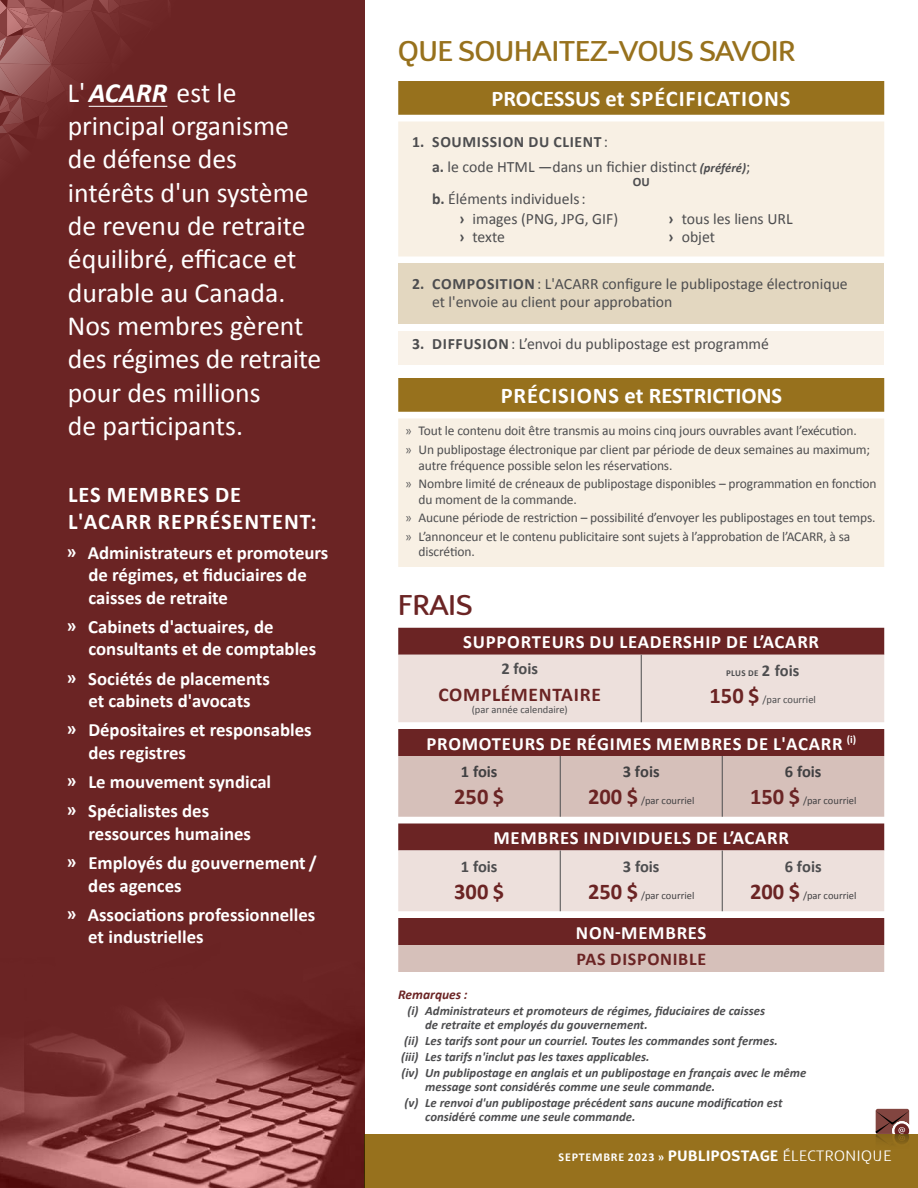
<style>
.page{position:relative;width:918px;height:1188px;background:#fff}
.page>*{position:absolute;margin:0;border:0;box-sizing:border-box;transform-origin:0 0}
.t1{font:500 28.5px "D Sari";color:#97711d}
.t2{font:500 28.5px "D Sari";color:#6b2424}
.t3{font:27.75px/33.3px "Calibri";color:#fff}
.t4{font:700 22.5px/27px "Calibri";letter-spacing:.04em;color:#fff}
.t5{font:700 22.5px "Calibri";color:#fff}
.t6{font:700 22.5px "Calibri";color:#6b2424}
.t7{font:700 22.5px "Calibri";color:#6b2424}
.t8{font:700 19.5px "Calibri";letter-spacing:.04em;color:#6b2424}
.t9{font:700 18.75px/22.5px "Calibri";color:#fff}
.t10{font:700 18.75px "Calibri";letter-spacing:.04em;color:#fff}
.t11{font:700 18px "Calibri";letter-spacing:.04em;color:#6b2424}
.t12{font:700 16.5px "Calibri";color:#4d4d4f}
.t13{font:700 16.5px "Calibri";color:#414042}
.t14{font:15.75px/24.9px "Calibri";color:#4d4d4f}
.t15{font:13.5px/18.5px "Calibri";letter-spacing:-.01em;color:#4d4d4f}
.t16{font:italic 700 13.5px "Calibri";color:#6b2424}
.t17{font:italic 700 12.75px/16.2px "Calibri";color:#4d4d4f}
.t18{font:700 12.75px "Calibri";color:#4d4d4f}
.t19{font:700 12px "Calibri";letter-spacing:.065em;color:#fff}
.t20{font:10.5px "Calibri";color:#414042}
.t21{font:10.5px "Calibri";color:#4d4d4f}
.t22{font:700 9px "Calibri";letter-spacing:.04em;color:#4d4d4f}
.s1{font-weight:700;font-style:italic}
.s2{font-weight:700}
.s3{font-weight:700;font-style:italic;font-size:12.75px}
.s4{font-weight:300}
.s5{font-size:16.5px}
.s6{font-weight:700;font-size:22.5px;color:#6b2424}
.s7{font-style:inherit}
.s8{font-style:normal}
.s9{font-family:"D Sari";font-size:15px}
.s10{font-family:"D Sari";font-weight:300;font-size:15px}
</style>
<div class="page">
<div style="left:0;top:0;width:364px;height:1188px;background:#6b2424"></div>
<div style="left:364px;top:1134px;width:554px;height:54px;background:#97711d"></div>
<svg style="left:0;top:0;width:170px;height:153px"></svg>
<svg style="left:398px;top:81px;width:486px;height:41px;fill:#97711d"></svg>
<svg style="left:398px;top:122px;width:486px;height:445px;background:#efe5d3"></svg>
<div style="left:398px;top:263px;width:486px;height:61px;background:#e3d7c0"></div>
<div style="left:398px;top:331px;width:486px;height:33px;background:#f9f2e9"></div>
<div style="left:398px;top:628px;width:486px;height:27px;background:#6b2424"></div>
<svg style="left:398px;top:655px;width:486px;height:101px;background:#cbafad"></svg>
<svg style="left:398px;top:756px;width:486px;height:216px;background:#c4a6a2"></svg>
<hr style="left:641px;top:655px;width:1px;height:67px;background:#4d4d4f">
<hr style="left:560px;top:756px;width:1px;height:61px;background:#4d4d4f">
<hr style="left:722px;top:756px;width:1px;height:61px;background:#4d4d4f">
<hr style="left:560px;top:850px;width:1px;height:61px;background:#4d4d4f">
<hr style="left:722px;top:850px;width:1px;height:61px;background:#4d4d4f">
<img style="left:0;top:1005px;width:364px;height:183px">
<hr style="left:89px;top:106px;width:78px;height:1px;background:#fff">
<svg style="left:876px;top:1109px;width:33px;height:35px"></svg>
<h2 class="t3" style="left:67px;top:76px;width:256px">L' <span class="s1">ACARR</span> est le principal organisme de défense des intérêts d'un système de revenu de retraite équilibré, efficace et durable au Canada.<br>Nos membres gèrent des régimes de retraite pour des millions<br>de participants.</h2>
<h3 class="t4" style="left:68px;top:481px;width:250px">LES MEMBRES DE<br>L'ACARR REPRÉSENTENT:</h3>
<h3 class="t9" style="left:88px;top:541px;width:241px;text-indent:-22px">ͫ Administrateurs et promoteurs de régimes, et fiduciaires de caisses de retraite</h3>
<h3 class="t9" style="left:88px;top:615px;width:229px;text-indent:-22px">ͫ Cabinets d'actuaires, de consultants et de comptables</h3>
<h3 class="t9" style="left:67px;top:667px;width:205px;text-align:center">ͫ Sociétés de placements et cabinets d'avocats</h3>
<h3 class="t9" style="left:88px;top:719px;width:225px;text-indent:-22px">ͫ Dépositaires et responsables des registres</h3>
<h3 class="t9" style="left:67px;top:767px;width:206px;line-height:29.2px">ͫ Le mouvement syndical ͫ Spécialistes des</h3>
<h3 class="t9" style="left:67px;top:819px;width:252px;line-height:29.2px;text-indent:22px">ressources humaines<br>ͫ Employés du gouvernement /</h3>
<h3 class="t9" style="left:67px;top:871px;width:250px;line-height:29.2px;text-indent:22px">des agences<br>ͫ Associations professionnelles</h3>
<h3 class="t9" style="left:88px;top:926px;width:117px">et industrielles</h3>
<h1 class="t1" style="left:398px;top:33px;width:399px">QUE SOUHAITEZ-VOUS SAVOIR</h1>
<h3 class="t4" style="left:492px;top:85px;width:301px">PROCESSUS et SPÉCIFICATIONS</h3>
<p class="t14" style="left:432px;top:129px;width:320px;text-indent:-20px"><span class="s2">1. SOUMISSION DU CLIENT</span>:<br><span class="s2">a.</span> le code HTML —dans un fichier distinct <span class="s3">(préféré)</span>;</p>
<p class="t18" style="left:633px;top:174px;width:18px">OU</p>
<p class="t14" style="left:459px;top:189px;width:161px;line-height:20px;text-indent:-27px"><span class="s2">b.</span> Éléments individuels :<br><span class="s2">›</span> images (PNG, JPG, GIF)</p>
<p class="t14" style="left:668px;top:207px;width:126px"><span class="s2">›</span> tous les liens URL</p>
<p class="t14" style="left:459px;top:224px;width:48px"><span class="s2">›</span> texte</p>
<p class="t14" style="left:668px;top:224px;width:48px"><span class="s2">›</span> objet</p>
<p class="t14" style="left:432px;top:274px;width:417px;line-height:18.1px;text-indent:-20px"><span class="s2">2. COMPOSITION</span> : L'ACARR configure le publipostage électronique et l'envoie au client pour approbation</p>
<p class="t14" style="left:412px;top:332px;width:359px"><span class="s2">3. DIFFUSION</span> : L’envoi du publipostage est programmé</p>
<h3 class="t5" style="left:501px;top:381px;width:283px">PRÉCISIONS et RESTRICTIONS</h3>
<p class="t15" style="left:405px;top:422px;width:467px"><span class="s4">»</span> Tout le contenu doit être transmis au moins cinq jours ouvrables avant l’exécution.<br><span class="s4">»</span> Un publipostage électronique par client par période de deux semaines au maximum;</p>
<p class="t15" style="left:405px;top:456px;width:473px;text-indent:14px">autre fréquence possible selon les réservations.<br><span class="s4">»</span> Nombre limité de créneaux de publipostage disponibles – programmation en fonction</p>
<p class="t15" style="left:405px;top:490px;width:472px;text-indent:14px">du moment de la commande.<br><span class="s4">»</span> Aucune période de restriction – possibilité d’envoyer les publipostages en tout temps. <span class="s4">»</span> L’annonceur et le contenu publicitaire sont sujets à l’approbation de l’ACARR, à sa</p>
<p class="t15" style="left:419px;top:543px;width:58px">discrétion.</p>
<h1 class="t2" style="left:398px;top:588px;width:75px">FRAIS</h1>
<h3 class="t10" style="left:463px;top:630px;width:357px">SUPPORTEURS DU LEADERSHIP DE L’ACARR</h3>
<p class="t12" style="left:501px;top:658px;width:38px">2 fois</p>
<h3 class="t8" style="left:438px;top:682px;width:164px">COMPLÉMENTAIRE</h3>
<p class="t21" style="left:472px;top:703px;width:98px">(par année calendaire)</p>
<p class="t22" style="left:726px;top:667px;width:75px">PLUS DE <span class="s5">2 fois</span></p>
<p class="t21" style="left:710px;top:693px;width:108px"><span class="s6">1</span><span class="s6">50</span> <span class="s6">$</span> /par courriel</p>
<h3 class="t10" style="left:427px;top:731px;width:431px">PROMOTEURS DE RÉGIMES MEMBRES DE L'ACARR <sup>(i)</sup></h3>
<p class="t13" style="left:461px;top:761px;width:38px">1 fois</p>
<h3 class="t6" style="left:454px;top:783px;width:52px">2<span class="s7">50</span> $</h3>
<p class="t13" style="left:785px;top:761px;width:38px">6 fois</p>
<p class="t20" style="left:750px;top:794px;width:108px"><span class="s6">150 $</span> /par courriel</p>
<h3 class="t10" style="left:493px;top:826px;width:297px">MEMBRES INDIVIDUELS DE L’ACARR</h3>
<p class="t12" style="left:461px;top:856px;width:38px">1 fois</p>
<h3 class="t7" style="left:454px;top:875px;width:52px">300 <span class="s7">$</span></h3>
<p class="t13" style="left:623px;top:761px;width:38px">3 fois</p>
<p class="t20" style="left:588px;top:794px;width:108px"><span class="s6">200</span> <span class="s6">$</span> /par courriel</p>
<p class="t12" style="left:623px;top:856px;width:38px">3 fois</p>
<p class="t20" style="left:588px;top:889px;width:108px"><span class="s6">250 $</span> /par courriel</p>
<p class="t12" style="left:785px;top:856px;width:38px">6 fois</p>
<p class="t20" style="left:750px;top:889px;width:108px"><span class="s6">200</span> <span class="s6">$</span> /par courriel</p>
<h3 class="t10" style="left:576px;top:920px;width:132px">NON-MEMBRES</h3>
<h3 class="t11" style="left:576px;top:948px;width:131px">PAS DISPONIBLE</h3>
<p class="t16" style="left:398px;top:986px;width:71px">Remarques :</p>
<p class="t17" style="left:425px;top:1004px;width:341px;line-height:13.5px;text-indent:-18px">(i) Administrateurs et promoteurs de régimes, fiduciaires de caisses de retraite et employés du gouvernement.</p>
<p class="t17" style="left:401px;top:1033px;width:407px">(ii) Les tarifs sont pour un courriel. Toutes les commandes sont fermes.<br>(iii) Les tarifs n'inclut pas les taxes applicables.<br>(iv) Un publipostage en anglais et un publipostage en français avec le même</p>
<p class="t17" style="left:405px;top:1079px;width:379px;text-indent:21px">message sont consid<span class="s8">é</span>r<span class="s8">é</span>s comme une seule commande.<br>(v) Le renvoi d'un publipostage pr<span class="s8">é</span>c<span class="s8">é</span>dent sans aucune modification est</p>
<p class="t17" style="left:425px;top:1108px;width:212px">consid<span class="s8">é</span>r<span class="s8">é</span> comme une seule commande.</p>
<p class="t19" style="left:559px;top:1149px;width:334px">SEPTEMBRE 2023 » <span class="s9">PUBLIPOSTAGE</span> <span class="s10">ÉLECTRONIQUE</span></p>
</div>
